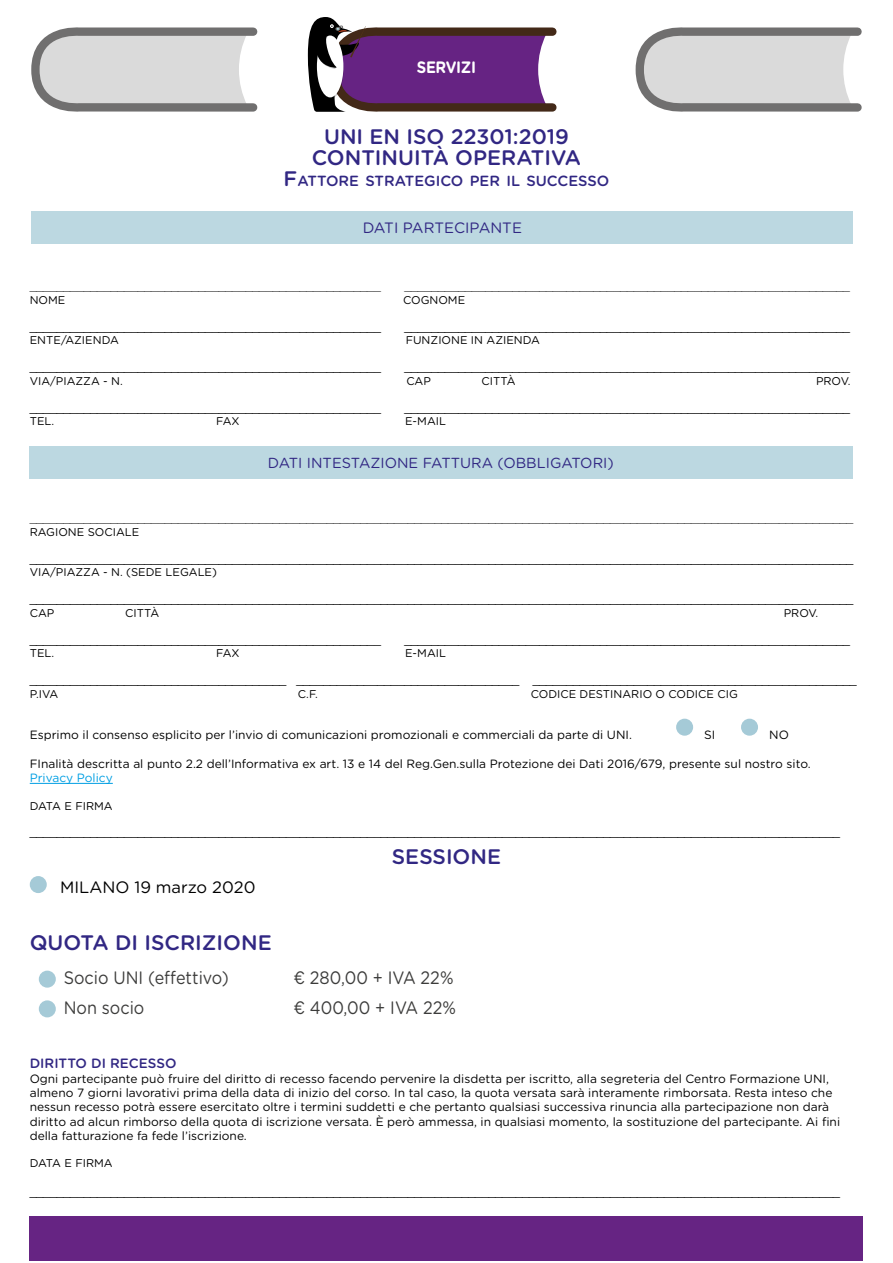
<style>
.page{position:relative;width:893px;height:1263px;background:#fff}
.page>*{position:absolute;margin:0;border:0;box-sizing:border-box;transform-origin:0 0}
.t1{font:500 21px/21px "Gotham Rounded";color:#312783;text-align:center}
.t2{font:18px/30px "Gotham Rounded";color:#3c3c3b;scale:.9 1}
.t3{font:16.5px "Gotham Rounded";color:#000}
.t4{font:700 16.5px "Gotham Rounded";letter-spacing:-.025em;color:#fff;scale:.9 1}
.t5{font:15px "Gotham Rounded";color:#312783}
.t6{font:500 14.7px "Gotham Rounded";color:#312783}
.t7{font:14.55px "Gotham Rounded";color:#312783}
.t8{font:500 13.5px "Gotham Rounded";color:#312783}
.t9{font:12px/14.4px "Gotham Rounded";color:#000}
.t10{font:12px "Gotham Rounded";color:#009fe3}
.t11{font:11.25px/13.5px "Gotham Rounded";color:#000}
.t12{font:300 11.25px "Gotham Rounded";color:#000}
.s1{font-size:21px}
</style>
<div class="page">
<svg style="left:308px;top:17px;width:249px;height:95px"></svg>
<svg style="left:31px;top:27px;width:227px;height:85px;background:#c7c7c7"></svg>
<svg style="left:635px;top:27px;width:227px;height:85px;background:#c7c7c7"></svg>
<div style="left:30px;top:1216px;width:833px;height:45px;background:#662483"></div>
<div style="left:676px;top:719px;width:17px;height:17px;background:#a5cad7;border-radius:50%"></div>
<div style="left:741px;top:719px;width:17px;height:17px;background:#a5cad7;border-radius:50%"></div>
<div style="left:39px;top:971px;width:17px;height:17px;background:#a5cad7;border-radius:50%"></div>
<div style="left:39px;top:1000px;width:17px;height:17px;background:#a5cad7;border-radius:50%"></div>
<hr style="left:30px;top:783px;width:83px;height:1px;background:#009fe3">
<div style="left:32px;top:211px;width:821px;height:32px;background:#bcd8e1"></div>
<div style="left:29px;top:446px;width:824px;height:32px;background:#bcd8e1"></div>
<div style="left:30px;top:876px;width:17px;height:17px;background:#a5cad7;border-radius:50%"></div>
<h3 class="t4" style="left:417px;top:55px;width:67px">SERVIZI</h3>
<h1 class="t1" style="left:312px;top:126px;width:271px">UNI EN ISO 22301:2019<br>CONTINUITÀ OPERATIVA</h1>
<h3 class="t6" style="left:284px;top:171px;width:25px"><span class="s1">F</span>ATTORE</h3>
<h3 class="t6" style="left:365px;top:171px;width:11px">STRATE</h3>
<h3 class="t6" style="left:424px;top:171px;width:21px">GICO</h3>
<h3 class="t6" style="left:470px;top:171px;width:11px">PER</h3>
<h3 class="t6" style="left:506px;top:171px;width:32px">IL SUCCESSO</h3>
<h3 class="t5" style="left:363px;top:218px;width:161px">DATI PARTECIPANTE</h3>
<p class="t12" style="left:30px;top:279px;width:353px">____________________________________________________</p>
<p class="t12" style="left:404px;top:279px;width:447px">__________________________________________________________________</p>
<p class="t11" style="left:30px;top:292px;width:37px">NOME</p>
<p class="t11" style="left:403px;top:292px;width:64px">COGNOME</p>
<p class="t11" style="left:30px;top:319px;width:353px">____________________________________________________</p>
<p class="t11" style="left:404px;top:319px;width:447px">__________________________________________________________________</p>
<p class="t11" style="left:30px;top:333px;width:91px">ENTE/AZIENDA</p>
<p class="t11" style="left:406px;top:333px;width:136px">FUNZIONE IN AZIENDA</p>
<p class="t11" style="left:30px;top:360px;width:353px">____________________________________________________</p>
<p class="t11" style="left:404px;top:360px;width:447px">__________________________________________________________________</p>
<p class="t11" style="left:30px;top:373px;width:95px">VIA/PIAZZA - N.</p>
<p class="t11" style="left:406px;top:373px;width:26px">CAP</p>
<p class="t11" style="left:482px;top:373px;width:36px">CITTÀ</p>
<p class="t11" style="left:816px;top:373px;width:36px">PROV.</p>
<p class="t11" style="left:30px;top:400px;width:353px">____________________________________________________</p>
<p class="t11" style="left:404px;top:400px;width:447px">__________________________________________________________________</p>
<p class="t11" style="left:30px;top:414px;width:26px">TEL.</p>
<p class="t11" style="left:216px;top:414px;width:25px">FAX</p>
<p class="t11" style="left:405px;top:414px;width:42px">E-MAIL</p>
<p class="t7" style="left:268px;top:453px;width:347px">DATI INTESTAZIONE FATTURA (OBBLIGATORI)</p>
<p class="t12" style="left:30px;top:510px;width:825px">__________________________________________________________________________________________________________________________</p>
<p class="t11" style="left:30px;top:524px;width:111px">RAGIONE SOCIALE</p>
<p class="t11" style="left:30px;top:551px;width:825px">__________________________________________________________________________________________________________________________<br>VIA/PIAZZA - N. (SEDE LEGALE)</p>
<p class="t11" style="left:30px;top:592px;width:825px">__________________________________________________________________________________________________________________________<br>CAP</p>
<p class="t11" style="left:125px;top:605px;width:36px">CITTÀ</p>
<p class="t11" style="left:784px;top:605px;width:36px">PROV.</p>
<p class="t11" style="left:30px;top:632px;width:353px">____________________________________________________</p>
<p class="t11" style="left:404px;top:632px;width:447px">__________________________________________________________________</p>
<p class="t11" style="left:30px;top:646px;width:26px">TEL.</p>
<p class="t11" style="left:216px;top:646px;width:25px">FAX</p>
<p class="t11" style="left:405px;top:646px;width:42px">E-MAIL</p>
<p class="t11" style="left:30px;top:673px;width:828px">______________________________________ _________________________________ ________________________________________________<br>P.IVA</p>
<p class="t11" style="left:298px;top:686px;width:22px">C.F.</p>
<p class="t11" style="left:531px;top:686px;width:209px">CODICE DESTINARIO O CODICE CIG</p>
<p class="t9" style="left:30px;top:727px;width:604px">Esprimo il consenso esplicito per l’invio di comunicazioni promozionali e commerciali da parte di UNI.</p>
<p class="t9" style="left:704px;top:727px;width:13px">SI</p>
<p class="t9" style="left:769px;top:727px;width:21px">NO</p>
<p class="t9" style="left:30px;top:756px;width:782px">FInalità descritta al punto 2.2 dell’Informativa ex art. 13 e 14 del Reg.Gen.sulla Protezione dei Dati 2016/679, presente sul nostro sito.</p>
<p class="t10" style="left:30px;top:770px;width:85px">Privacy Policy</p>
<p class="t11" style="left:30px;top:799px;width:84px">DATA E FIRMA</p>
<p class="t11" style="left:30px;top:824px;width:811px">________________________________________________________________________________________________________________________</p>
<h1 class="t1" style="left:392px;top:845px;width:111px">SESSIONE</h1>
<h3 class="t3" style="left:60px;top:875px;width:197px">MILANO 19 marzo 2020</h3>
<h1 class="t1" style="left:30px;top:931px;width:243px">QUOTA DI ISCRIZIONE</h1>
<h2 class="t2" style="left:64px;top:962px;width:185px">Socio UNI (effettivo)<br>Non socio</h2>
<h2 class="t2" style="left:293px;top:962px;width:182px">€ 280,00 + IVA 22% € 400,00 + IVA 22%</h2>
<p class="t8" style="left:30px;top:1054px;width:148px">DIRITTO DI RECESSO</p>
<p class="t9" style="left:30px;top:1070px;width:812px">Ogni partecipante può fruire del diritto di recesso facendo pervenire la disdetta per iscritto, alla segreteria del Centro Formazione UNI, almeno 7 giorni lavorativi prima della data di inizio del corso. In tal caso, la quota versata sarà interamente rimborsata. Resta inteso che nessun recesso potrà essere esercitato oltre i termini suddetti e che pertanto qualsiasi successiva rinuncia alla partecipazione non darà diritto ad alcun rimborso della quota di iscrizione versata. È però ammessa, in qualsiasi momento, la sostituzione del partecipante. Ai fini della fatturazione fa fede l’iscrizione.</p>
<p class="t11" style="left:30px;top:1156px;width:84px">DATA E FIRMA</p>
<p class="t11" style="left:30px;top:1184px;width:811px">________________________________________________________________________________________________________________________</p>
</div>
